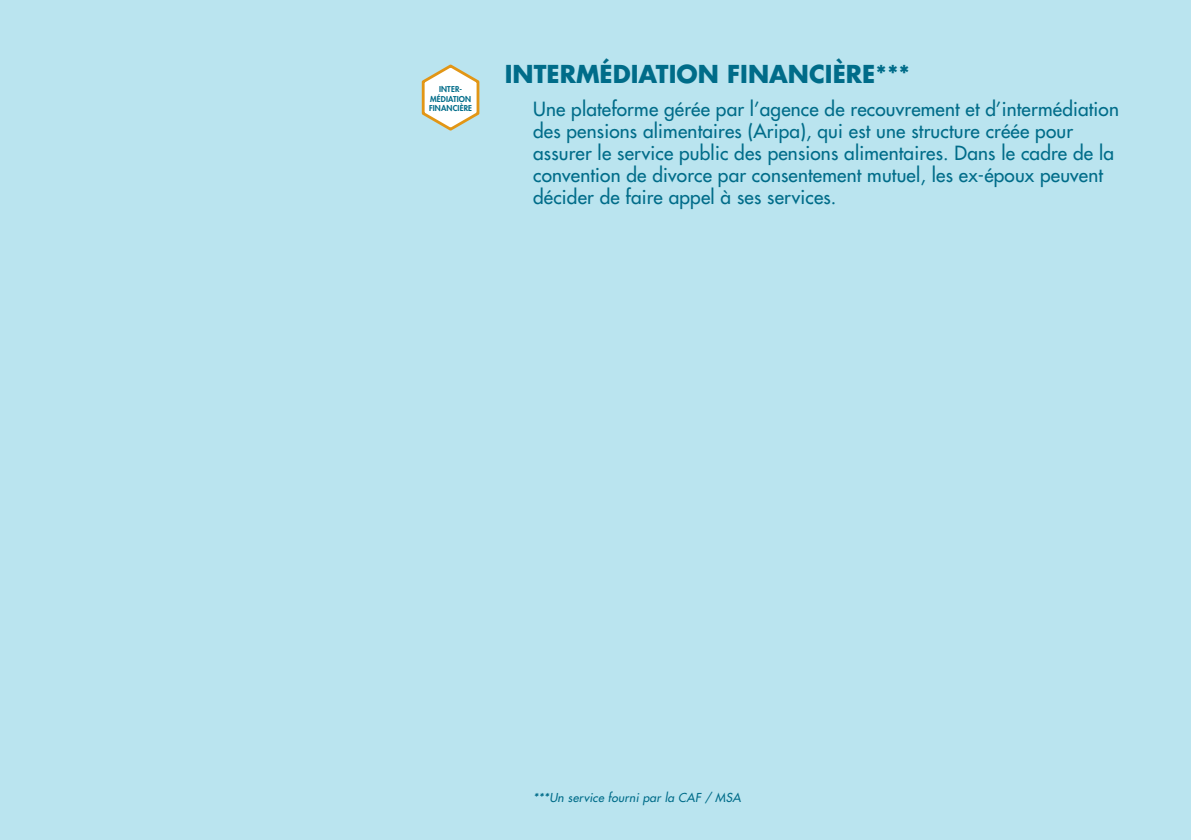
<style>
.page{position:relative;width:1191px;height:840px;background:#fff}
.page>*{position:absolute;margin:0;border:0;box-sizing:border-box;transform-origin:0 0}
.t1{font:700 24px "Futura Std";color:#006c89}
.t2{font:500 19px/22px "Futura Std";letter-spacing:.01em;color:#006c89}
.t3{font:italic 500 12px "Futura Std";letter-spacing:.02em;color:#006c89}
.t4{font:800 7.8px/9.4px "Futura Std";letter-spacing:.02em;color:#006c89;text-align:center}
</style>
<div class="page">
<div style="left:0;top:0;width:1191px;height:839px;background:#bae4ef"></div>
<svg style="left:421px;top:64px;width:59px;height:67px"></svg>
<p class="t4" style="left:429px;top:85px;width:45px">INTER-<br>MÉDIATION<br>FINANCIÈRE</p>
<p class="t1" style="left:505px;top:58px;width:407px">INTERMÉDIATION FINANCIÈRE***</p>
<p class="t2" style="left:533px;top:98px;width:587px">Une plateforme gérée par l’agence de recouvrement et d’intermédiation des pensions alimentaires (Aripa), qui est une structure créée pour assurer le service public des pensions alimentaires. Dans le cadre de la convention de divorce par consentement mutuel, les ex-époux peuvent décider de faire appel à ses services.</p>
<p class="t3" style="left:533px;top:789px;width:209px">***Un service fourni par la CAF / MSA</p>
</div>
